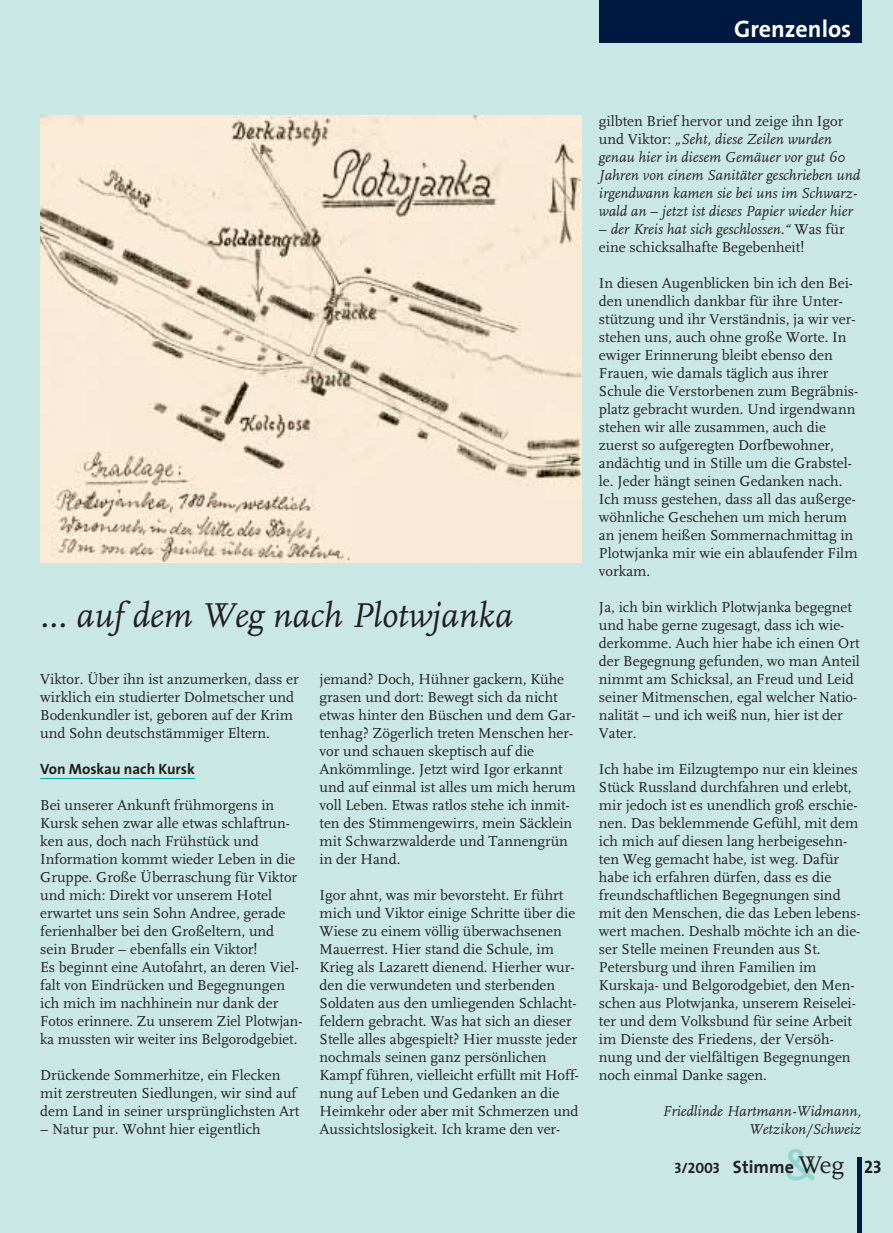
<style>
.page{position:relative;width:893px;height:1233px;background:#fff}
.page>*{position:absolute;margin:0;border:0;box-sizing:border-box;transform-origin:0 0}
.t1{font:italic 36px "FF Scala";color:#231f20}
.t2{font:25.2px "FF Scala";color:#231f20}
.t3{font:700 24px "The Sans";color:#fff}
.t4{font:15px/18px "FF Scala";color:#231f20}
.t5{font:italic 15px/18px "FF Scala";color:#231f20}
.t6{font:700 15px "The Sans";color:#231f20}
.t7{font:15px "The Sans Bold Caps";color:#231f20}
.s1{font-style:normal}
.s2{font-style:italic}
.s3{font-family:"The Sans";font-weight:600;font-size:42px;color:#95d5d1}
.s4{font-family:"The Sans Bold Caps";font-size:18px}
.s5{font-family:"The Sans";font-weight:700;font-size:18px}
</style>
<div class="page">
<div style="left:0;top:0;width:892px;height:1233px;background:#c9e8e5"></div>
<img style="left:40px;top:116px;width:542px;height:446px">
<div style="left:599px;top:0;width:262px;height:43px;background:#001941"></div>
<hr style="left:857px;top:1157px;width:4px;height:76px;background:#001941">
<hr style="left:40px;top:778px;width:155px;height:1px;background:#00a99c">
<h3 class="t3" style="left:734px;top:20px;width:118px">Grenzenlos</h3>
<h1 class="t1" style="left:40px;top:601px;width:474px">... auf dem Weg nach Plotwjanka</h1>
<p class="t4" style="left:40px;top:671px;width:260px">Viktor. Über ihn ist anzumerken, dass er wirklich ein studierter Dolmetscher und Bodenkundler ist, geboren auf der Krim und Sohn deutschstämmiger Eltern.</p>
<p class="t6" style="left:40px;top:763px;width:156px">Von Moskau nach Kursk</p>
<p class="t4" style="left:40px;top:797px;width:264px">Bei unserer Ankunft frühmorgens in Kursk sehen zwar alle etwas schlaftrun&shy;ken aus, doch nach Frühstück und Information kommt wieder Leben in die Gruppe. Große Überraschung für Viktor und mich: Direkt vor unserem Hotel erwartet uns sein Sohn Andree, gerade ferienhalber bei den Großeltern, und sein Bruder – ebenfalls ein Viktor!<br>Es beginnt eine Autofahrt, an deren Viel&shy;falt von Eindrücken und Begegnungen ich mich im nachhinein nur dank der Fotos erinnere. Zu unserem Ziel Plotwjan&shy;ka mussten wir weiter ins Belgorodgebiet.</p>
<p class="t4" style="left:40px;top:1067px;width:261px">Drückende Sommerhitze, ein Flecken mit zerstreuten Siedlungen, wir sind auf dem Land in seiner ursprünglichsten Art</p>
<p class="t4" style="left:40px;top:1121px;width:222px">– Natur pur. Wohnt hier eigentlich</p>
<p class="t4" style="left:319px;top:671px;width:257px">jemand? Doch, Hühner gackern, Kühe grasen und dort: Bewegt sich da nicht etwas hinter den Büschen und dem Gar&shy;tenhag? Zögerlich treten Menschen her&shy;vor und schauen skeptisch auf die Ankömmlinge. Jetzt wird Igor erkannt und auf einmal ist alles um mich herum voll Leben. Etwas ratlos stehe ich inmit&shy;ten des Stimmengewirrs, mein Säcklein mit Schwarzwalderde und Tannengrün in der Hand.</p>
<p class="t4" style="left:319px;top:887px;width:261px">Igor ahnt, was mir bevorsteht. Er führt mich und Viktor einige Schritte über die Wiese zu einem völlig überwachsenen Mauerrest. Hier stand die Schule, im Krieg als Lazarett dienend. Hierher wur&shy;den die verwundeten und sterbenden Soldaten aus den umliegenden Schlacht&shy;feldern gebracht. Was hat sich an dieser Stelle alles abgespielt? Hier musste jeder nochmals seinen ganz persönlichen Kampf führen, vielleicht erfüllt mit Hoff&shy;nung auf Leben und Gedanken an die Heimkehr oder aber mit Schmerzen und Aussichtslosigkeit. Ich krame den ver-</p>
<p class="t5" style="left:599px;top:114px;width:263px"><span class="s1">gilbten Brief hervor und zeige ihn Igor und Viktor:</span> „Seht, diese Zeilen wurden genau hier in diesem Gemäuer vor gut 60<br>Jahren von einem Sanitäter geschrieben und irgendwann kamen sie bei uns im Schwarz&shy;wald an <span class="s1">–</span> jetzt ist dieses Papier wieder hier</p>
<p class="t4" style="left:599px;top:221px;width:247px">– <span class="s2">der Kreis hat sich geschlossen.“</span> Was für eine schicksalhafte Begebenheit!</p>
<p class="t4" style="left:599px;top:275px;width:261px">In diesen Augenblicken bin ich den Bei&shy;den unendlich dankbar für ihre Unter&shy;stützung und ihr Verständnis, ja wir ver&shy;stehen uns, auch ohne große Worte. In ewiger Erinnerung bleibt ebenso den Frauen, wie damals täglich aus ihrer Schule die Verstorbenen zum Begräbnis&shy;platz gebracht wurden. Und irgendwann stehen wir alle zusammen, auch die zuerst so aufgeregten Dorfbewohner, andächtig und in Stille um die Grabstel&shy;le. Jeder hängt seinen Gedanken nach.<br>Ich muss gestehen, dass all das außerge&shy;wöhnliche Geschehen um mich herum an jenem heißen Sommernachmittag in Plotwjanka mir wie ein ablaufender Film vorkam.</p>
<p class="t4" style="left:599px;top:599px;width:262px">Ja, ich bin wirklich Plotwjanka begegnet und habe gerne zugesagt, dass ich wie&shy;derkomme. Auch hier habe ich einen Ort der Begegnung gefunden, wo man Anteil nimmt am Schicksal, an Freud und Leid seiner Mitmenschen, egal welcher Natio&shy;nalität – und ich weiß nun, hier ist der Vater.</p>
<p class="t4" style="left:599px;top:761px;width:263px">Ich habe im Eilzugtempo nur ein kleines Stück Russland durchfahren und erlebt, mir jedoch ist es unendlich groß erschie&shy;nen. Das beklemmende Gefühl, mit dem ich mich auf diesen lang herbeigesehn&shy;ten Weg gemacht habe, ist weg. Dafür habe ich erfahren dürfen, dass es die freundschaftlichen Begegnungen sind mit den Menschen, die das Leben lebens&shy;wert machen. Deshalb möchte ich an die&shy;ser Stelle meinen Freunden aus St.<br>Petersburg und ihren Familien im Kurskaja- und Belgorodgebiet, den Men&shy;schen aus Plotwjanka, unserem Reiselei&shy;ter und dem Volksbund für seine Arbeit im Dienste des Friedens, der Versöh&shy;nung und der vielfältigen Begegnungen noch einmal Danke sagen.</p>
<p class="t5" style="left:662px;top:1104px;width:200px;text-align:right">Friedlinde Hartmann-Widmann,<br>Wetzikon/Schweiz</p>
<h2 class="t2" style="left:784px;top:1155px;width:99px"><span class="s3">&amp;</span>Weg <span class="s4">23</span></h2>
<p class="t7" style="left:674px;top:1159px;width:121px">3/2003 <span class="s5">Stimme</span></p>
</div>
